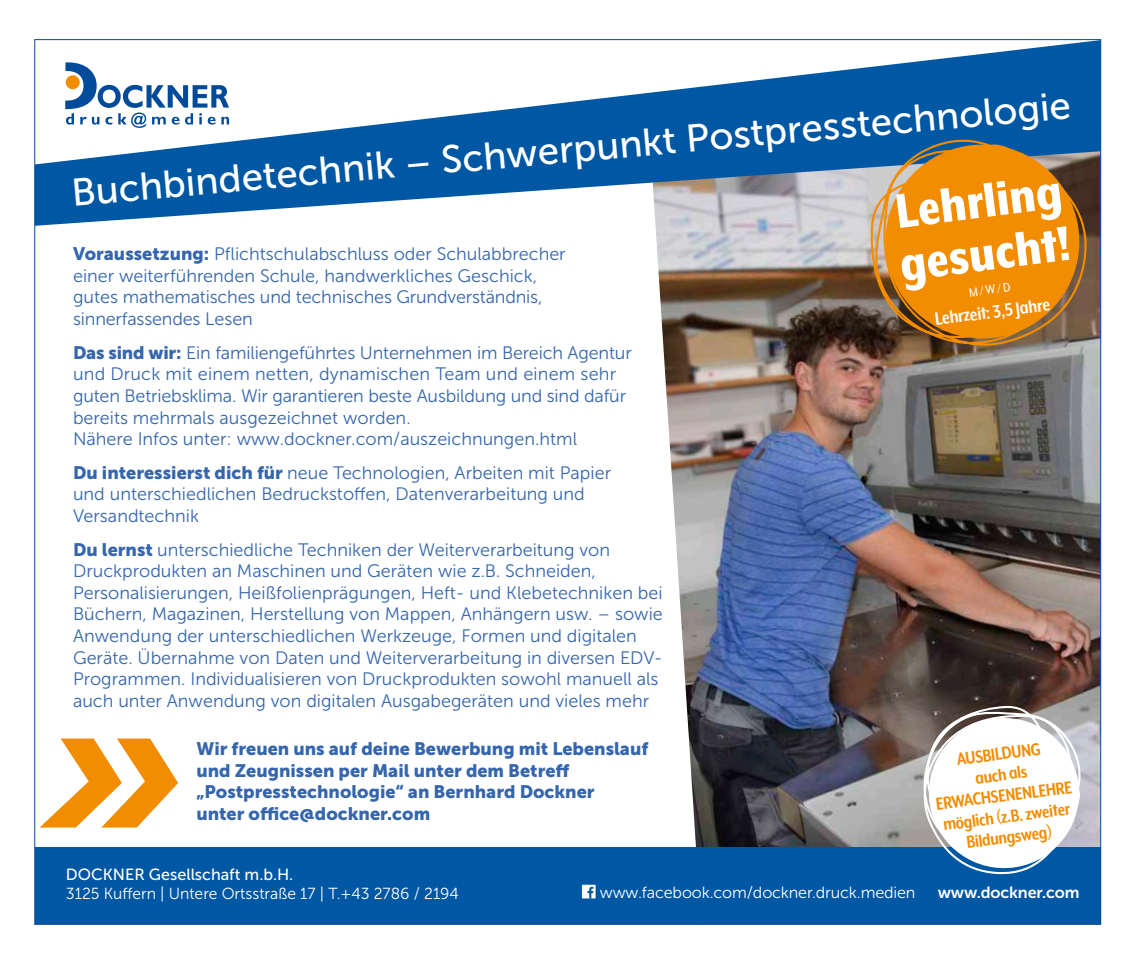
<style>
.page{position:relative;width:1134px;height:964px;background:#fff}
.page>*{position:absolute;margin:0;border:0;box-sizing:border-box;transform-origin:0 0}
.t1{font:italic 216.4px "Museo Sans 900";color:#f28c00}
.t2{font:800 56px/52.8px "Mr Eaves XL Mod Nar OT";color:#fff}
.t3{font:38.4px "Museo Sans 500";color:#fff}
.t4{font:700 20.6px "Mr Eaves XL Mod Nar OT";color:#fff}
.t5{font:700 20px/21px "Mr Eaves XL Mod Nar OT";color:#f28c00;text-align:center;scale:.96 1}
.t6{font:18px/21.6px "Museo Sans 300";color:#3566ad}
.t7{font:18px/21.6px "Museo Sans 900";color:#3566ad}
.t8{font:16.2px "Museo Sans 300";letter-spacing:-.01em;color:#fff}
.t9{font:16.2px "Museo Sans 500";color:#fff}
.t10{font:16.2px "Museo Sans 700";letter-spacing:-.01em;color:#fff}
.t11{font:16px "Museo Sans 300";color:#fff}
.t12{font:14.4px "Mr Eaves XL Mod Nar OT";color:#fff}
.s1{font-family:"Museo Sans 900"}
</style>
<div class="page">
<img style="left:655px;top:226px;width:444px;height:621px">
<svg style="left:36px;top:41px;width:1063px;height:185px;fill:#0057a4"></svg>
<svg style="left:65px;top:62px;width:164px;height:66px"></svg>
<img style="left:867px;top:133px;width:229px;height:222px">
<svg style="left:879px;top:139px;width:206px;height:205px"></svg>
<div style="left:35px;top:847px;width:1066px;height:77px;background:#0057a4"></div>
<div style="left:582px;top:885px;width:14px;height:13px;background:#fff"></div>
<svg style="left:587px;top:887px;width:6px;height:11px"></svg>
<svg style="left:917px;top:705px;width:170px;height:170px"></svg>
<h3 class="t3" style="left:70px;top:172px;width:1004px;rotate:-5deg">Buchbindetechnik – Schwerpunkt Postpresstechnologie</h3>
<h2 class="t2" style="left:890px;top:185px;width:173px;rotate:-7deg">Lehrling gesucht!</h2>
<p class="t6" style="left:73px;top:243px;width:494px"><span class="s1">Voraussetzung:</span> Pflichtschulabschluss oder Schulabbrecher einer weiterführenden Schule, handwerkliches Geschick, gutes mathematisches und technisches Grundverständnis, sinnerfassendes Lesen</p>
<p class="t6" style="left:73px;top:342px;width:560px"><span class="s1">Das sind wir:</span> Ein familiengeführtes Unternehmen im Bereich Agentur und Druck mit einem netten, dynamischen Team und einem sehr guten Betriebsklima. Wir garantieren beste Ausbildung und sind dafür bereits mehrmals ausgezeichnet worden.<br>Nähere Infos unter: www.dockner.com/auszeichnungen.html</p>
<p class="t6" style="left:73px;top:462px;width:540px"><span class="s1">Du interessierst dich für</span> neue Technologien, Arbeiten mit Papier und unterschiedlichen Bedruckstoffen, Datenverarbeitung und<br>Versandtechnik</p>
<p class="t6" style="left:73px;top:539px;width:591px"><span class="s1">Du lernst</span> unterschiedliche Techniken der Weiterverarbeitung von Druckprodukten an Maschinen und Geräten wie z.B. Schneiden, Personalisierungen, Heißfolienprägungen, Heft- und Klebetechniken bei Büchern, Magazinen, Herstellung von Mappen, Anhängern usw. – sowie Anwendung der unterschiedlichen Werkzeuge, Formen und digitalen Geräte. Übernahme von Daten und Weiterverarbeitung in diversen EDV-Programmen. Individualisieren von Druckprodukten sowohl manuell als auch unter Anwendung von digitalen Ausgabegeräten und vieles mehr</p>
<p class="t12" style="left:968px;top:285px;width:43px;rotate:-7deg">M / W / D</p>
<p class="t4" style="left:934px;top:308px;width:117px;rotate:-7deg">Lehrzeit: 3,5 Jahre</p>
<h1 class="t1" style="left:43px;top:645px;width:143px">»</h1>
<p class="t7" style="left:196px;top:738px;width:453px">Wir freuen uns auf deine Bewerbung mit Lebenslauf und Zeugnissen per Mail unter dem Betreff „Postpresstechnologie“ an Bernhard Dockner<br>unter office@dockner.com</p>
<p class="t9" style="left:66px;top:866px;width:229px">DOCKNER Gesellschaft m.b.H.</p>
<p class="t5" style="left:929px;top:751px;width:144px;rotate:-7deg">AUSBILDUNG<br>auch als<br>ERWACHSENENLEHRE möglich (z.B. zweiter<br>Bildungsweg)</p>
<p class="t11" style="left:66px;top:885px;width:394px">3125 Kuffern | Untere Ortsstraße 17 | T.+43 2786 / 2194</p>
<p class="t8" style="left:600px;top:884px;width:317px">www.facebook.com/dockner.druck.medien</p>
<p class="t10" style="left:938px;top:884px;width:143px">www.dockner.com</p>
</div>
